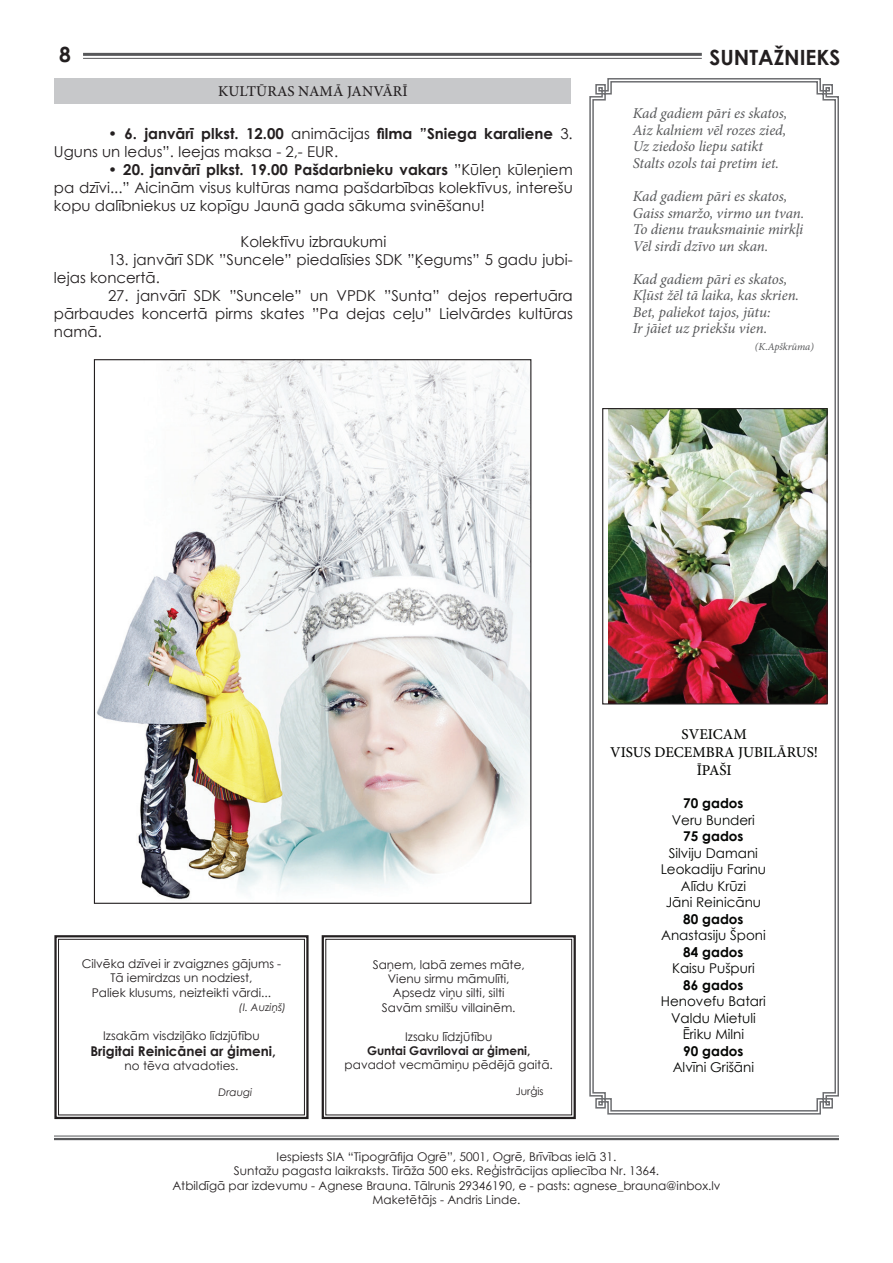
<style>
.page{position:relative;width:893px;height:1263px;background:#fff}
.page>*{position:absolute;margin:0;border:0;box-sizing:border-box;transform-origin:0 0}
.t1{font:700 21px "Century Gothic";color:#231f20}
.t2{font:15px/18px "Century Gothic";color:#231f20}
.t3{font:italic 15px/16.5px "Minion Pro";letter-spacing:-.005em;color:#57585a}
.t4{font:500 15px/18px "Minion Pro";color:#040503;text-align:center}
.t5{font:500 15px "Minion Pro";letter-spacing:.01em;color:#231f20}
.t6{font:13.5px/16.5px "Century Gothic";color:#040503;text-align:center}
.t7{font:700 13.5px "Century Gothic";color:#040503}
.t8{font:700 13.5px "Century Gothic";color:#231f20}
.t9{font:12px/14.4px "Century Gothic";color:#231f20;text-align:center}
.t10{font:700 12px "Century Gothic";color:#231f20}
.t11{font:italic 10.5px "Century Gothic";color:#231f20}
.t12{font:italic 10.5px "Minion Pro";letter-spacing:-.015em;color:#57585a}
.t13{font:10.5px "Century Gothic";color:#231f20}
.s1{font-weight:700}
</style>
<div class="page">
<svg style="left:589px;top:78px;width:250px;height:1037px"></svg>
<svg style="left:592px;top:80px;width:245px;height:1032px"></svg>
<hr style="left:83px;top:53px;width:619px;height:3px;background:#57585a">
<hr style="left:83px;top:58px;width:619px;height:1px;background:#57585a">
<hr style="left:54px;top:1136px;width:785px;height:1px;background:#57585a">
<hr style="left:54px;top:1138px;width:785px;height:2px;background:#57585a">
<img style="left:608px;top:410px;width:218px;height:292px">
<div style="left:602px;top:408px;width:226px;height:296px;border:1px solid #231f20"></div>
<div style="left:54px;top:78px;width:517px;height:26px;background:#c7c8ca"></div>
<svg style="left:321px;top:935px;width:255px;height:185px"></svg>
<div style="left:325px;top:939px;width:247px;height:176px;border:1px solid #231f20"></div>
<svg style="left:54px;top:935px;width:255px;height:185px"></svg>
<div style="left:58px;top:939px;width:247px;height:176px;border:1px solid #231f20"></div>
<img style="left:96px;top:361px;width:433px;height:539px">
<h1 class="t1" style="left:59px;top:39px;width:13px">8</h1>
<h1 class="t1" style="left:709px;top:42px;width:131px">Suntažnieks</h1>
<p class="t5" style="left:218px;top:81px;width:191px">KULTŪRAS NAMĀ JANVĀRĪ</p>
<p class="t2" style="left:54px;top:124px;width:520px;text-indent:54px">• <span class="s1">6. janvārī plkst. 12.00</span> animācijas <span class="s1">filma ”Sniega karaliene</span> 3.<br>Uguns un ledus”. Ieejas maksa - 2,- EUR.</p>
<p class="t2" style="left:54px;top:160px;width:520px;text-align:justify;text-indent:54px">• <span class="s1">20. janvārī plkst. 19.00 Pašdarbnieku vakars</span> ”Kūleņ kūleņiem pa dzīvi...” Aicinām visus kultūras nama pašdarbības kolektīvus, interešu kopu dalībniekus uz kopīgu Jaunā gada sākuma svinēšanu!</p>
<p class="t2" style="left:240px;top:232px;width:147px">Kolektīvu izbraukumi</p>
<p class="t2" style="left:54px;top:250px;width:520px;text-indent:54px">13. janvārī SDK ”Suncele” piedalīsies SDK ”Ķegums” 5 gadu jubi&shy;lejas koncertā.</p>
<p class="t2" style="left:54px;top:286px;width:520px;text-align:justify;text-indent:54px">27. janvārī SDK ”Suncele” un VPDK ”Sunta” dejos repertuāra pārbaudes koncertā pirms skates ”Pa dejas ceļu” Lielvārdes kultūras namā.</p>
<p class="t3" style="left:633px;top:105px;width:156px">Kad gadiem pāri es skatos,<br>Aiz kalniem vēl rozes zied,<br>Uz ziedošo liepu satikt<br>Stalts ozols tai pretim iet.</p>
<p class="t3" style="left:633px;top:188px;width:173px">Kad gadiem pāri es skatos,<br>Gaiss smaržo, virmo un tvan.<br>To dienu trauksmainie mirkļi<br>Vēl sirdī dzīvo un skan.</p>
<p class="t3" style="left:633px;top:270px;width:168px">Kad gadiem pāri es skatos,<br>Kļūst žēl tā laika, kas skrien.<br>Bet, paliekot tajos, jūtu:<br>Ir jāiet uz priekšu vien.</p>
<p class="t12" style="left:755px;top:339px;width:60px">(K.Apškrūma)</p>
<p class="t9" style="left:82px;top:956px;width:201px">Cilvēka dzīvei ir zvaigznes gājums -<br>Tā iemirdzas un nodziest,<br>Paliek klusums, neizteikti vārdi...</p>
<p class="t11" style="left:239px;top:1000px;width:49px">(I. Auziņš)</p>
<p class="t9" style="left:103px;top:1028px;width:158px">Izsakām visdziļāko līdzjūtību</p>
<p class="t8" style="left:90px;top:1041px;width:187px">Brigitai Reinicānei ar ģimeni,</p>
<p class="t9" style="left:124px;top:1058px;width:115px">no tēva atvadoties.</p>
<p class="t11" style="left:219px;top:1084px;width:35px">Draugi</p>
<p class="t9" style="left:373px;top:957px;width:154px">Saņem, labā zemes māte,<br>Vienu sirmu māmulīti,<br>Apsedz viņu silti, silti<br>Savām smilšu villainēm.</p>
<p class="t9" style="left:405px;top:1029px;width:89px">Izsaku līdzjūtību</p>
<p class="t10" style="left:367px;top:1041px;width:165px">Guntai Gavrilovai ar ģimeni,</p>
<p class="t9" style="left:345px;top:1058px;width:210px">pavadot vecmāmiņu pēdējā gaitā.</p>
<p class="t13" style="left:516px;top:1083px;width:29px">Jurģis</p>
<p class="t4" style="left:610px;top:726px;width:209px">SVEICAM<br>VISUS DECEMBRA JUBILĀRUS!<br>ĪPAŠI</p>
<p class="t7" style="left:683px;top:793px;width:62px">70 gados</p>
<p class="t6" style="left:672px;top:811px;width:85px">Veru Bunderi</p>
<p class="t7" style="left:683px;top:826px;width:62px">75 gados</p>
<p class="t6" style="left:661px;top:844px;width:107px">Silviju Damani<br>Leokadiju Farinu<br>Alīdu Krūzi<br>Jāni Reinicānu</p>
<p class="t7" style="left:683px;top:908px;width:62px">80 gados</p>
<p class="t6" style="left:661px;top:927px;width:106px">Anastasiju Šponi</p>
<p class="t7" style="left:683px;top:941px;width:62px">84 gados</p>
<p class="t6" style="left:672px;top:960px;width:84px">Kaisu Pušpuri</p>
<p class="t7" style="left:683px;top:974px;width:62px">86 gados</p>
<p class="t6" style="left:661px;top:993px;width:107px">Henovefu Batari<br>Valdu Mietuli<br>Ēriku Milni</p>
<p class="t7" style="left:683px;top:1040px;width:62px">90 gados</p>
<p class="t6" style="left:673px;top:1059px;width:83px">Alvīni Grišāni</p>
<p class="t9" style="left:172px;top:1149px;width:550px">Iespiests SIA “Tipogrāfija Ogrē”, 5001, Ogrē, Brīvības ielā 31.<br>Suntažu pagasta laikraksts. Tirāža 500 eks. Reģistrācijas apliecība Nr. 1364.<br>Atbildīgā par izdevumu - Agnese Brauna. Tālrunis 29346190, e - pasts: agnese_brauna@inbox.lv Maketētājs - Andris Linde.</p>
</div>
